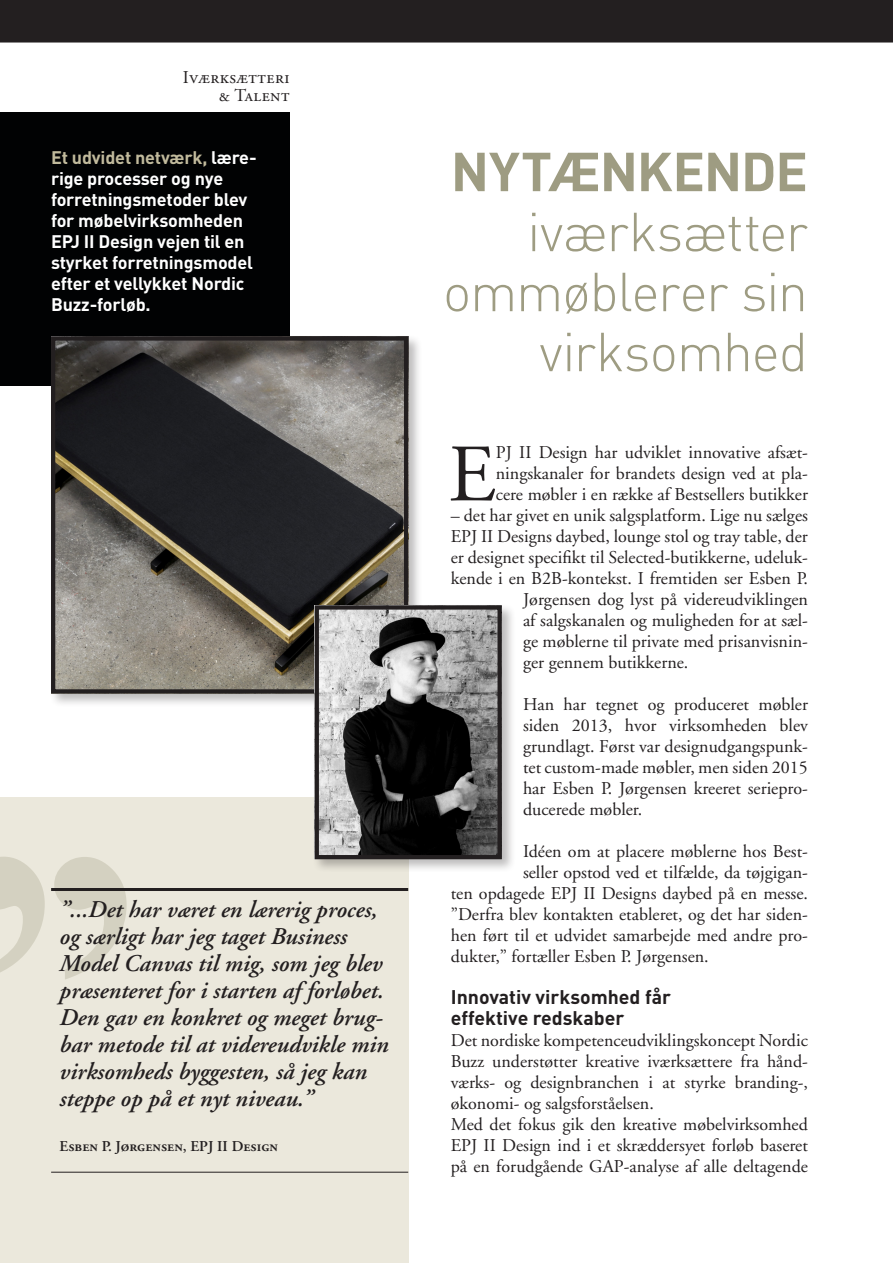
<style>
.page{position:relative;width:893px;height:1263px;background:#fff}
.page>*{position:absolute;margin:0;border:0;box-sizing:border-box;transform-origin:0 0}
.Brød_uncial{font:81.3px "Adobe Garamond";color:#231f20}
.Rubrik{font:300 54px/60px "DIN";letter-spacing:-.025em;color:#9e9c82;text-align:right}
.Rubrik-2{font:700 54px "DIN";letter-spacing:-.025em;color:#9e9c82}
.Citater{font:italic 600 24px/27px "Adobe Garamond";color:#231f20}
.Mellemrubrik{font:700 19.5px "DIN";color:#231f20}
.Brødtekst_pos{font:18px/21px "Adobe Garamond";color:#231f20;text-align:justify}
.Brød_uncial-2{font:18px/21px "Adobe Garamond";color:#231f20;text-align:justify}
.Underrubrik{font:700 18px/21px "DIN";letter-spacing:-.01em;color:#fff}
.Toptekst{font:18px "Adobe Garamond Regular SC";letter-spacing:.03em;color:#231f20}
.Citater-2{font:15px "Adobe Garamond Semibold SC";color:#231f20}
.s1{color:#c1ba9c}
</style>
<div class="page">
<div style="left:0;top:798px;width:408px;height:465px;background:#ebe8dc"></div>
<div style="left:0;top:112px;width:289px;height:273px;background:#010203"></div>
<div style="left:0;top:0;width:893px;height:43px;background:#231f20"></div>
<svg style="left:0;top:857px;width:127px;height:122px"></svg>
<hr style="left:51px;top:888px;width:357px;height:3px;background:#231f20">
<hr style="left:51px;top:1172px;width:357px;height:1px;background:#231f20">
<div style="left:49px;top:334px;width:373px;height:374px;background:#231f20;opacity:.3"></div>
<img style="left:56px;top:341px;width:347px;height:347px">
<div style="left:51px;top:336px;width:357px;height:357px;border:4px solid #231f20"></div>
<div style="left:312px;top:603px;width:204px;height:271px;background:#231f20;opacity:.3"></div>
<img style="left:320px;top:610px;width:177px;height:244px">
<div style="left:315px;top:605px;width:187px;height:254px;border:4px solid #231f20"></div>
<p class="Toptekst" style="left:183px;top:68px;width:108px">Iværksætteri</p>
<p class="Toptekst" style="left:219px;top:86px;width:72px">&amp; Talent</p>
<p class="Underrubrik" style="left:51px;top:146px;width:207px"><span class="s1">Et udvidet netværk,</span> lære&shy;rige processer og nye forretningsmetoder blev for møbelvirksomheden<br>EPJ II Design vejen til en styrket forretningsmodel efter et vellykket Nordic<br>Buzz-forløb.</p>
<p class="Rubrik-2" style="left:451px;top:136px;width:359px">NYTÆNKENDE</p>
<p class="Rubrik" style="left:443px;top:201px;width:366px">iværksætter ommøblerer sin</p>
<p class="Rubrik" style="left:539px;top:321px;width:270px">virksomhed</p>
<p class="Citater" style="left:60px;top:896px;width:331px">”...Det har været en lærerig proces, og særligt har jeg taget Business Model Canvas til mig, som jeg blev præsenteret for i starten af forløbet.<br>Den gav en konkret og meget brug&shy;bar metode til at videreudvikle min virksomheds byggesten, så jeg kan steppe op på et nyt niveau.”</p>
<p class="Citater-2" style="left:60px;top:1137px;width:220px">Esben P. Jørgensen, EPJ II Design</p>
<p class="Brød_uncial" style="left:448px;top:431px;width:49px">E</p>
<p class="Brød_uncial-2" style="left:496px;top:443px;width:314px">PJ II Design har udviklet innovative afsæt&shy;ningskanaler for brandets design ved at pla&shy;cere møbler i en række af Bestsellers butikker</p>
<p class="Brød_uncial-2" style="left:451px;top:506px;width:359px">– det har givet en unik salgsplatform. Lige nu sælges</p>
<p class="Brød_uncial-2" style="left:451px;top:527px;width:359px">EPJ II Designs daybed, lounge stol og tray table, der</p>
<p class="Brød_uncial-2" style="left:451px;top:548px;width:359px">er designet specifikt til Selected-butikkerne, udeluk-</p>
<p class="Brød_uncial-2" style="left:451px;top:569px;width:359px">kende i en B2B-kontekst. I fremtiden ser Esben P.</p>
<p class="Brød_uncial-2" style="left:523px;top:590px;width:286px">Jørgensen dog lyst på videreudviklingen</p>
<p class="Brød_uncial-2" style="left:523px;top:611px;width:286px">af salgskanalen og muligheden for at sæl-</p>
<p class="Brød_uncial-2" style="left:523px;top:632px;width:286px">ge møblerne til private med prisanvisnin-</p>
<p class="Brød_uncial-2" style="left:523px;top:653px;width:167px">ger gennem butikkerne.</p>
<p class="Brødtekst_pos" style="left:523px;top:695px;width:286px">Han har tegnet og produceret møbler siden 2013, hvor virksomheden blev grundlagt. Først var designudgangspunk&shy;tet custom-made møbler, men siden 2015 har Esben P. Jørgensen kreeret seriepro&shy;ducerede møbler.</p>
<p class="Brødtekst_pos" style="left:523px;top:842px;width:286px">Idéen om at placere møblerne hos Best-</p>
<p class="Brødtekst_pos" style="left:523px;top:863px;width:286px">seller opstod ved et tilfælde, da tøjgigan-</p>
<p class="Brødtekst_pos" style="left:451px;top:884px;width:359px">ten opdagede EPJ II Designs daybed på en messe.</p>
<p class="Brødtekst_pos" style="left:451px;top:905px;width:359px">”Derfra blev kontakten etableret, og det har siden-</p>
<p class="Brødtekst_pos" style="left:451px;top:926px;width:359px">hen ført til et udvidet samarbejde med andre pro-</p>
<p class="Brødtekst_pos" style="left:451px;top:947px;width:259px">dukter,” fortæller Esben P. Jørgensen.</p>
<p class="Mellemrubrik" style="left:451px;top:984px;width:222px">Innovativ virksomhed får</p>
<p class="Mellemrubrik" style="left:451px;top:1005px;width:175px">effektive redskaber</p>
<p class="Brødtekst_pos" style="left:451px;top:1031px;width:359px">Det nordiske kompetenceudviklingskoncept Nordic Buzz understøtter kreative iværksættere fra hånd&shy;værks- og designbranchen i at styrke branding-, økonomi- og salgsforståelsen.</p>
<p class="Brødtekst_pos" style="left:451px;top:1115px;width:359px">Med det fokus gik den kreative møbelvirksomhed EPJ II Design ind i et skræddersyet forløb baseret på en forudgående GAP-analyse af alle deltagende</p>
</div>
